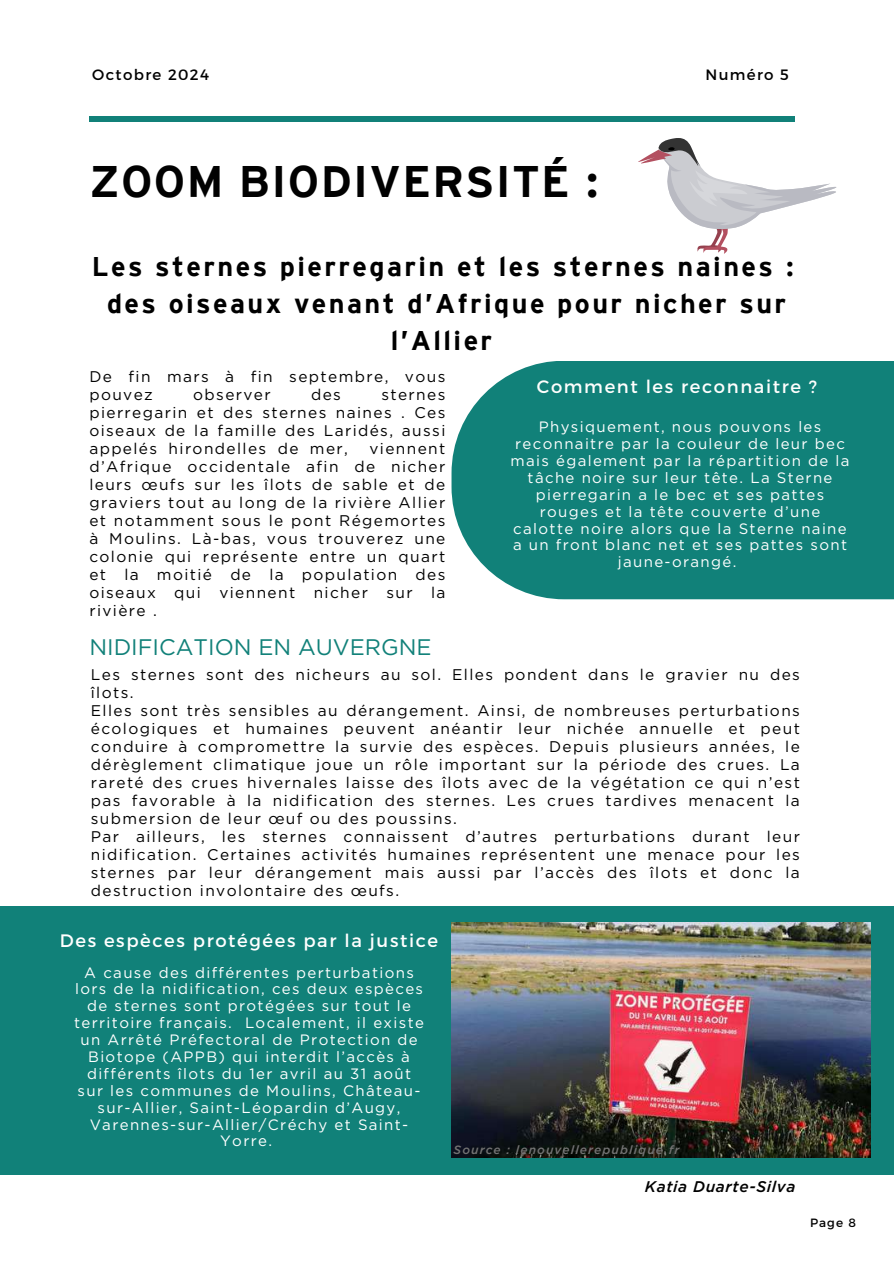
<style>
.page{position:relative;width:894px;height:1264px;background:#fff}
.page>*{position:absolute;margin:0;border:0;box-sizing:border-box;transform-origin:0 0}
.t1{font:700 44.1px "Interstate Mono";letter-spacing:.03em;color:#010101}
.t2{font:700 27px/37.2px "Interstate Mono";letter-spacing:.09em;color:#000;text-align:center}
.t3{font:22.5px "Gotham";color:#118179}
.t4{font:18px "Montserrat";letter-spacing:.09em;color:#fff}
.t5{font:18px "Montserrat";letter-spacing:.09em;color:#fefefd}
.t6{font:15.45px/18px "Gotham";letter-spacing:.09em;color:#000}
.t7{font:italic 500 15.45px "Gotham";letter-spacing:.04em;color:#000}
.t8{font:15px/16.8px "Gotham";letter-spacing:.09em;color:#fff;text-align:center}
.t9{font:15px "Montserrat";letter-spacing:.09em;color:#000}
.t10{font:italic 500 12px "Gotham";letter-spacing:.09em;color:#737373}
.t11{font:12px "Montserrat";color:#000}
</style>
<div class="page">
<div style="left:89px;top:116px;width:706px;height:6px;background:#118179"></div>
<div style="left:0;top:906px;width:893px;height:268px;background:#118179"></div>
<img style="left:451px;top:922px;width:419px;height:235px">
<svg style="left:451px;top:361px;width:442px;height:238px;background:#258b84"></svg>
<svg style="left:638px;top:138px;width:199px;height:116px"></svg>
<p class="t9" style="left:92px;top:65px;width:118px">Octobre 2024</p>
<p class="t9" style="left:705px;top:65px;width:85px">Numéro 5</p>
<h1 class="t1" style="left:89px;top:165px;width:511px">ZOOM BIODIVERSITÉ :</h1>
<h2 class="t2" style="left:92px;top:250px;width:703px">Les sternes pierregarin et les sternes naines : des oiseaux venant d’Afrique pour nicher sur l’Allier</h2>
<p class="t6" style="left:89px;top:368px;width:357px">De fin mars à fin septembre, vous pouvez</p>
<p class="t6" style="left:193px;top:386px;width:79px">observer</p>
<p class="t6" style="left:311px;top:386px;width:31px">des</p>
<p class="t6" style="left:89px;top:386px;width:357px;text-align:justify;text-indent:292px">sternes pierregarin et des sternes naines . Ces oiseaux de la famille des Laridés, aussi appelés hirondelles de mer,</p>
<p class="t6" style="left:89px;top:440px;width:357px;text-align:justify;text-indent:280px">viennent d’Afrique occidentale afin de nicher leurs œufs sur les îlots de sable et de graviers tout au long de la rivière Allier et notamment sous le pont Régemortes à Moulins. Là-bas, vous trouverez une colonie qui représente entre un quart et la moitié de la population des oiseaux qui viennent nicher sur la rivière .</p>
<h3 class="t3" style="left:89px;top:634px;width:344px">NIDIFICATION EN AUVERGNE</h3>
<p class="t5" style="left:536px;top:374px;width:281px">Comment les reconnaitre ?</p>
<p class="t8" style="left:510px;top:418px;width:340px">Physiquement, nous pouvons les reconnaitre par la couleur de leur bec mais également par la répartition de la tâche noire sur leur tête. La Sterne pierregarin a le bec et ses pattes rouges et la tête couverte d’une calotte noire alors que la Sterne naine a un front blanc net et ses pattes sont jaune-orangé.</p>
<p class="t6" style="left:91px;top:665px;width:710px">Les sternes sont des nicheurs au sol. Elles pondent dans le gravier nu des îlots.<br>Elles sont très sensibles au dérangement. Ainsi, de nombreuses perturbations écologiques et humaines peuvent anéantir leur nichée annuelle et peut conduire à compromettre la survie des espèces. Depuis plusieurs années, le dérèglement climatique joue un rôle important sur la période des crues. La rareté des crues hivernales laisse des îlots avec de la végétation ce qui n’est pas favorable à la nidification des sternes. Les crues tardives menacent la submersion de leur œuf ou des poussins.<br>Par ailleurs, les sternes connaissent d’autres perturbations durant leur nidification. Certaines activités humaines représentent une menace pour les sternes par leur dérangement mais aussi par l’accès des îlots et donc la destruction involontaire des œufs.</p>
<p class="t4" style="left:60px;top:929px;width:379px">Des espèces protégées par la justice</p>
<p class="t8" style="left:74px;top:963px;width:351px">A cause des différentes perturbations lors de la nidification, ces deux espèces de sternes sont protégées sur tout le territoire français. Localement, il existe un Arrêté Préfectoral de Protection de Biotope (APPB) qui interdit l’accès à différents îlots du 1er avril au 31 août sur les communes de Moulins, Château&shy;sur-Allier, Saint-Léopardin d’Augy, Varennes-sur-Allier/Créchy et Saint-Yorre.</p>
<p class="t10" style="left:453px;top:1142px;width:227px">Source : lenouvellerepublique.fr</p>
<p class="t7" style="left:644px;top:1177px;width:152px">Katia Duarte-Silva</p>
<p class="t11" style="left:809px;top:1214px;width:47px">Page 8</p>
</div>
